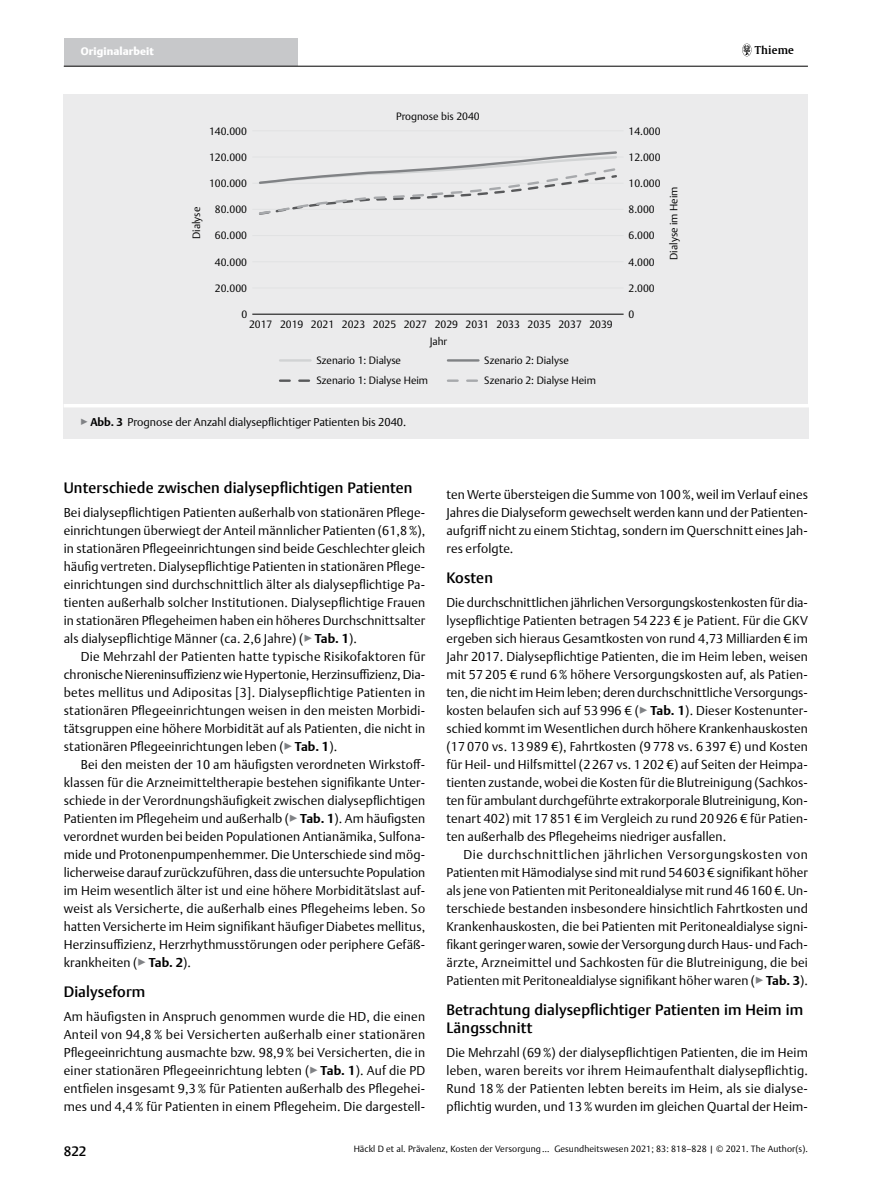
<style>
.page{position:relative;width:893px;height:1191px;background:#fff}
.page>*{position:absolute;margin:0;border:0;box-sizing:border-box;transform-origin:0 0}
.t1{font:500 15px/18px "Thieme Argo 2011";letter-spacing:.01em;color:#000}
.t2{font:500 13.5px "Thieme Argo 2011";color:#000}
.t3{font:300 12.75px/18px "Thieme Argo 2011";letter-spacing:.01em;color:#000;text-align:justify}
.t4{font:300 11.25px "Thieme Argo 2011";color:#000}
.t5{font:900 10.8px "Thieme Argo 2011";letter-spacing:.01em;color:#fff}
.t6{font:600 10.8px "Thieme Gulliver 2011";letter-spacing:.01em;color:#000}
.t7{font:300 10.5px "Thieme Argo 2011";color:#000}
.t8{font:300 9px "Thieme Argo 2011";letter-spacing:.01em;color:#000}
.s1{color:#808285}
.s2{font-weight:700}
</style>
<div class="page">
<div style="left:64px;top:38px;width:234px;height:28px;background:#c7c8ca"></div>
<hr style="left:64px;top:66px;width:744px;height:1px;background:#000">
<svg style="left:742px;top:44px;width:9px;height:12px"></svg>
<div style="left:64px;top:404px;width:745px;height:34px;background:#ebebec"></div>
<hr style="left:64px;top:404px;width:745px;height:3px;background:#fff">
<div style="left:64px;top:94px;width:744px;height:310px;background:#ebebec"></div>
<hr style="left:252px;top:130px;width:372px;height:1px;background:#e1e2e3">
<hr style="left:252px;top:157px;width:372px;height:1px;background:#e1e2e3">
<hr style="left:252px;top:183px;width:372px;height:1px;background:#e1e2e3">
<hr style="left:252px;top:209px;width:372px;height:1px;background:#e1e2e3">
<hr style="left:252px;top:235px;width:372px;height:1px;background:#e1e2e3">
<hr style="left:252px;top:261px;width:372px;height:1px;background:#e1e2e3">
<hr style="left:252px;top:287px;width:372px;height:1px;background:#e1e2e3">
<hr style="left:252px;top:314px;width:372px;height:1px;background:#000">
<svg style="left:259px;top:151px;width:358px;height:64px"></svg>
<hr style="left:280px;top:359px;width:31px;height:2px;background:#d1d3d4">
<hr style="left:448px;top:359px;width:30px;height:2px;background:#808285">
<svg style="left:280px;top:379px;width:31px;height:3px"></svg>
<svg style="left:448px;top:379px;width:30px;height:3px"></svg>
<p class="t5" style="left:81px;top:44px;width:75px">Originalarbeit</p>
<p class="t6" style="left:755px;top:42px;width:40px">Thieme</p>
<p class="t7" style="left:209px;top:124px;width:39px">140.000</p>
<p class="t7" style="left:209px;top:150px;width:39px">120.000</p>
<p class="t7" style="left:209px;top:176px;width:39px">100.000</p>
<p class="t7" style="left:189px;top:239px;width:34px;rotate:-90deg">Dialyse</p>
<p class="t7" style="left:215px;top:202px;width:34px">80.000</p>
<p class="t7" style="left:215px;top:229px;width:34px">60.000</p>
<p class="t7" style="left:215px;top:255px;width:34px">40.000</p>
<p class="t7" style="left:215px;top:281px;width:34px">20.000</p>
<p class="t7" style="left:241px;top:307px;width:7px">0</p>
<p class="t7" style="left:396px;top:110px;width:85px">Prognose bis 2040</p>
<p class="t7" style="left:249px;top:317px;width:365px">2017 2019 2021 2023 2025 2027 2029 2031 2033 2035 2037 2039</p>
<p class="t7" style="left:430px;top:334px;width:19px">Jahr</p>
<p class="t7" style="left:317px;top:353px;width:86px">Szenario 1: Dialyse</p>
<p class="t7" style="left:484px;top:353px;width:86px">Szenario 2: Dialyse</p>
<p class="t7" style="left:317px;top:373px;width:113px">Szenario 1: Dialyse Heim</p>
<p class="t7" style="left:484px;top:373px;width:113px">Szenario 2: Dialyse Heim</p>
<p class="t4" style="left:81px;top:414px;width:327px"><span class="s1">▶</span><span class="s2">Abb. 3</span> Prognose der Anzahl dialysepflichtiger Patienten bis 2040.</p>
<p class="t7" style="left:628px;top:124px;width:34px">14.000</p>
<p class="t7" style="left:628px;top:150px;width:34px">12.000</p>
<p class="t7" style="left:628px;top:176px;width:34px">10.000</p>
<p class="t7" style="left:628px;top:202px;width:28px">8.000</p>
<p class="t7" style="left:628px;top:229px;width:28px">6.000</p>
<p class="t7" style="left:628px;top:255px;width:28px">4.000</p>
<p class="t7" style="left:628px;top:281px;width:28px">2.000</p>
<p class="t7" style="left:628px;top:307px;width:7px">0</p>
<p class="t7" style="left:667px;top:260px;width:75px;rotate:-90deg">Dialyse im Heim</p>
<p class="t1" style="left:64px;top:478px;width:350px">Unterschiede zwischen dialysepflichtigen Patienten</p>
<p class="t3" style="left:64px;top:503px;width:363px">Bei dialysepflichtigen Patienten außerhalb von stationären Pflege&shy;einrichtungen überwiegt der Anteil männlicher Patienten (61,8%), in stationären Pflegeeinrichtungen sind beide Geschlechter gleich häufig vertreten. Dialysepflichtige Patienten in stationären Pflege&shy;einrichtungen sind durchschnittlich älter als dialysepflichtige Pa&shy;tienten außerhalb solcher Institutionen. Dialysepflichtige Frauen in stationären Pflegeheimen haben ein höheres Durchschnittsalter als dialysepflichtige Männer (ca. 2,6 Jahre) (<span class="s1">▶</span><span class="s2">Tab. 1</span>).</p>
<p class="t3" style="left:64px;top:647px;width:363px;text-indent:17px">Die Mehrzahl der Patienten hatte typische Risikofaktoren für chronische Niereninsuffizienz wie Hypertonie, Herzinsuffizienz, Dia&shy;betes mellitus und Adipositas [3]. Dialysepflichtige Patienten in stationären Pflegeeinrichtungen weisen in den meisten Morbidi&shy;tätsgruppen eine höhere Morbidität auf als Patienten, die nicht in stationären Pflegeeinrichtungen leben (<span class="s1">▶</span><span class="s2">Tab. 1</span>).</p>
<p class="t3" style="left:64px;top:755px;width:363px;text-indent:17px">Bei den meisten der 10 am häufigsten verordneten Wirkstoff&shy;klassen für die Arzneimitteltherapie bestehen signifikante Unter&shy;schiede in der Verordnungshäufigkeit zwischen dialysepflichtigen Patienten im Pflegeheim und außerhalb (<span class="s1">▶</span><span class="s2">Tab. 1</span>). Am häufigsten verordnet wurden bei beiden Populationen Antianämika, Sulfona&shy;mide und Protonenpumpenhemmer. Die Unterschiede sind mög&shy;licherweise darauf zurückzuführen, dass die untersuchte Population im Heim wesentlich älter ist und eine höhere Morbiditätslast auf&shy;weist als Versicherte, die außerhalb eines Pflegeheims leben. So hatten Versicherte im Heim signifikant häufiger Diabetes mellitus, Herzinsuffizienz, Herzrhythmusstörungen oder periphere Gefäß&shy;krankheiten (<span class="s1">▶</span><span class="s2">Tab. 2</span>).</p>
<p class="t1" style="left:64px;top:982px;width:83px">Dialyseform</p>
<p class="t3" style="left:64px;top:1007px;width:363px">Am häufigsten in Anspruch genommen wurde die HD, die einen Anteil von 94,8 % bei Versicherten außerhalb einer stationären Pflegeeinrichtung ausmachte bzw. 98,9% bei Versicherten, die in einer stationären Pflegeeinrichtung lebten (<span class="s1">▶</span><span class="s2">Tab. 1</span>). Auf die PD entfielen insgesamt 9,3% für Patienten außerhalb des Pflegehei&shy;mes und 4,4% für Patienten in einem Pflegeheim. Die dargestell-</p>
<p class="t3" style="left:446px;top:485px;width:363px">ten Werte übersteigen die Summe von 100%, weil im Verlauf eines Jahres die Dialyseform gewechselt werden kann und der Patienten&shy;aufgriff nicht zu einem Stichtag, sondern im Querschnitt eines Jah&shy;res erfolgte.</p>
<p class="t1" style="left:446px;top:568px;width:48px">Kosten</p>
<p class="t3" style="left:446px;top:593px;width:363px">Die durchschnittlichen jährlichen Versorgungskostenkosten für dia&shy;lysepflichtige Patienten betragen 54 223 € je Patient. Für die GKV ergeben sich hieraus Gesamtkosten von rund 4,73 Milliarden € im Jahr 2017. Dialysepflichtige Patienten, die im Heim leben, weisen mit 57 205 € rund 6% höhere Versorgungskosten auf, als Patien&shy;ten, die nicht im Heim leben; deren durchschnittliche Versorgungs&shy;kosten belaufen sich auf 53 996 € (<span class="s1">▶</span><span class="s2">Tab. 1</span>). Dieser Kostenunter&shy;schied kommt im Wesentlichen durch höhere Krankenhauskosten (17 070 vs. 13 989 €), Fahrtkosten (9 778 vs. 6 397 €) und Kosten für Heil- und Hilfsmittel (2 267 vs. 1 202 €) auf Seiten der Heimpa&shy;tienten zustande, wobei die Kosten für die Blutreinigung (Sachkos&shy;ten für ambulant durchgeführte extrakorporale Blutreinigung, Kon&shy;tenart 402) mit 17 851 € im Vergleich zu rund 20 926 € für Patien&shy;ten außerhalb des Pflegeheims niedriger ausfallen.</p>
<p class="t3" style="left:446px;top:845px;width:363px;text-indent:17px">Die durchschnittlichen jährlichen Versorgungskosten von Patienten mit Hämodialyse sind mit rund 54603 € signifikant höher als jene von Patienten mit Peritonealdialyse mit rund 46160 €. Un&shy;terschiede bestanden insbesondere hinsichtlich Fahrtkosten und Krankenhauskosten, die bei Patienten mit Peritonealdialyse signi&shy;fikant geringer waren, sowie der Versorgung durch Haus- und Fach&shy;ärzte, Arzneimittel und Sachkosten für die Blutreinigung, die bei Patienten mit Peritonealdialyse signifikant höher waren (<span class="s1">▶</span><span class="s2">Tab. 3</span>).</p>
<p class="t1" style="left:446px;top:1000px;width:358px">Betrachtung dialysepflichtiger Patienten im Heim im<br>Längsschnitt</p>
<p class="t3" style="left:446px;top:1043px;width:363px">Die Mehrzahl (69%) der dialysepflichtigen Patienten, die im Heim leben, waren bereits vor ihrem Heimaufenthalt dialysepflichtig.<br>Rund 18 % der Patienten lebten bereits im Heim, als sie dialyse&shy;pflichtig wurden, und 13% wurden im gleichen Quartal der Heim-</p>
<p class="t2" style="left:64px;top:1142px;width:24px">822</p>
<p class="t8" style="left:354px;top:1143px;width:456px">Häckl D et al. Prävalenz, Kosten der Versorgung … Gesundheitswesen 2021; 83: 818–828 | © 2021. The Author(s).</p>
</div>
